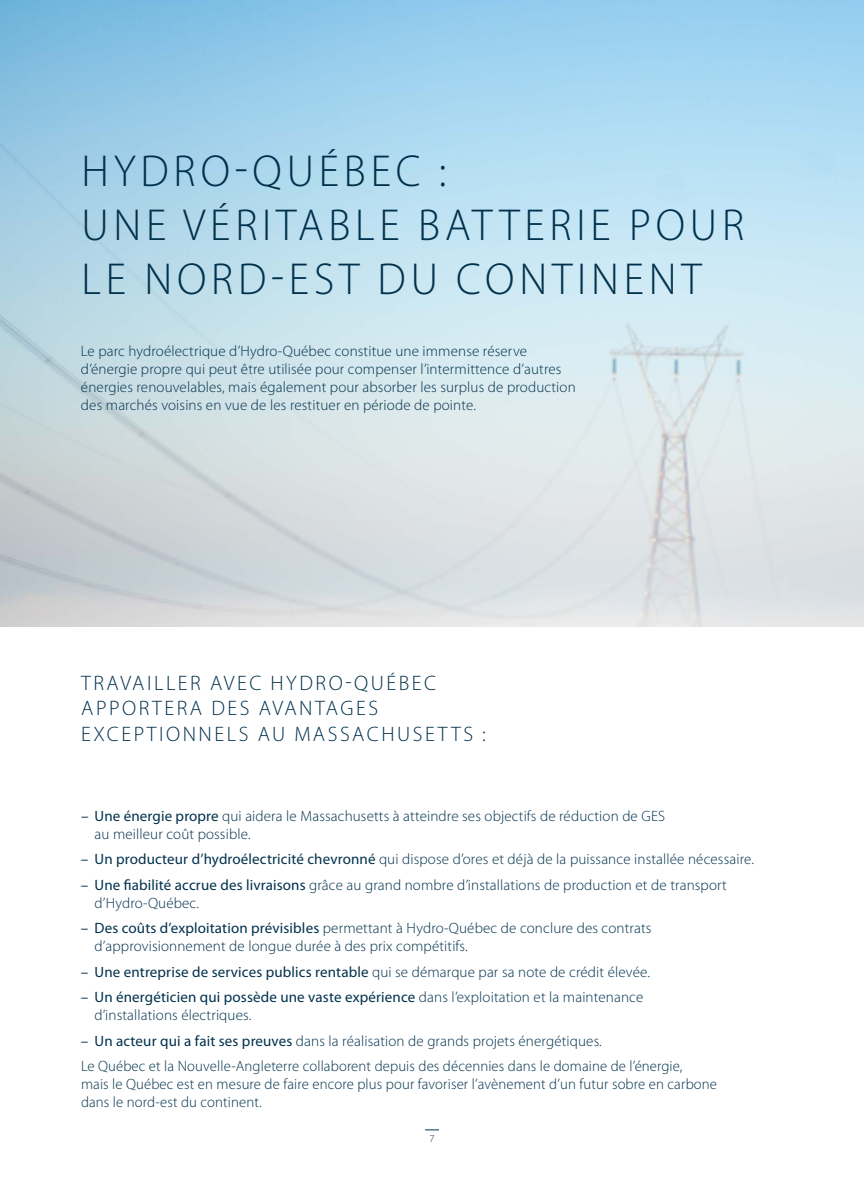
<style>
.page{position:relative;width:864px;height:1188px;background:#fff}
.page>*{position:absolute;margin:0;border:0;box-sizing:border-box;transform-origin:0 0}
.t1{font:300 45px/54px "Myriad Pro";letter-spacing:.11em;color:#00314d}
.t2{font:300 21px/25.2px "Myriad Pro";letter-spacing:.12em;color:#00314d}
.t3{font:300 15px/18px "Myriad Pro";letter-spacing:.01em;color:#00314d}
.t4{font:15px "Myriad Pro";letter-spacing:.01em;color:#00314d}
.t5{font:300 10.5px "Myriad Pro";color:#00314d}
.s1{font-weight:400}
.s2{font-weight:300}
</style>
<div class="page">
<img style="left:0;top:0;width:864px;height:626px">
<svg style="left:425px;top:1130px;width:14px;height:1px"></svg>
<h1 class="t1" style="left:81px;top:145px;width:664px">HYDRO-QUÉBEC :<br>UNE VÉRITABLE BATTERIE POUR<br>LE NORD-EST DU CONTINENT</h1>
<p class="t3" style="left:81px;top:342px;width:496px">Le parc hydroélectrique d’Hydro-Québec constitue une immense réserve d’énergie propre qui peut être utilisée pour compenser l’intermittence d’autres énergies renouvelables, mais également pour absorber les surplus de production des marchés voisins en vue de les restituer en période de pointe.</p>
<h2 class="t2" style="left:81px;top:671px;width:406px">TRAVAILLER AVEC HYDRO-QUÉBEC<br>APPORTERA DES AVANTAGES<br>EXCEPTIONNELS AU MASSACHUSETTS :</h2>
<p class="t3" style="left:94px;top:807px;width:572px;text-indent:-13px"><span class="s1">– Une énergie propre</span> qui aidera le Massachusetts à atteindre ses objectifs de réduction de GES au meilleur coût possible.</p>
<p class="t3" style="left:81px;top:850px;width:675px"><span class="s1">– Un producteur d’hydroélectricité chevronné</span> qui dispose d’ores et déjà de la puissance installée nécessaire.</p>
<p class="t3" style="left:94px;top:876px;width:634px;text-indent:-14px"><span class="s1">– Une fiabilité accrue des livraisons</span> grâce au grand nombre d’installations de production et de transport d’Hydro-Québec.</p>
<p class="t3" style="left:94px;top:919px;width:559px;text-indent:-14px"><span class="s1">– Des coûts d’exploitation prévisibles</span> permettant à Hydro-Québec de conclure des contrats d’approvisionnement de longue durée à des prix compétitifs.</p>
<p class="t4" style="left:81px;top:963px;width:571px">– Une entreprise de services publics rentable <span class="s2">qui se démarque par sa note de crédit élevée.</span></p>
<p class="t3" style="left:94px;top:988px;width:550px;text-indent:-14px"><span class="s1">– Un énergéticien qui possède une vaste expérience</span> dans l’exploitation et la maintenance d’installations électriques.</p>
<p class="t3" style="left:81px;top:1028px;width:603px;line-height:25.5px"><span class="s1">– Un acteur qui a fait ses preuves</span> dans la réalisation de grands projets énergétiques.<br>Le Québec et la Nouvelle-Angleterre collaborent depuis des décennies dans le domaine de l’énergie,</p>
<p class="t3" style="left:81px;top:1075px;width:638px">mais le Québec est en mesure de faire encore plus pour favoriser l’avènement d’un futur sobre en carbone dans le nord-est du continent.</p>
<p class="t5" style="left:429px;top:1133px;width:7px">7</p>
</div>
